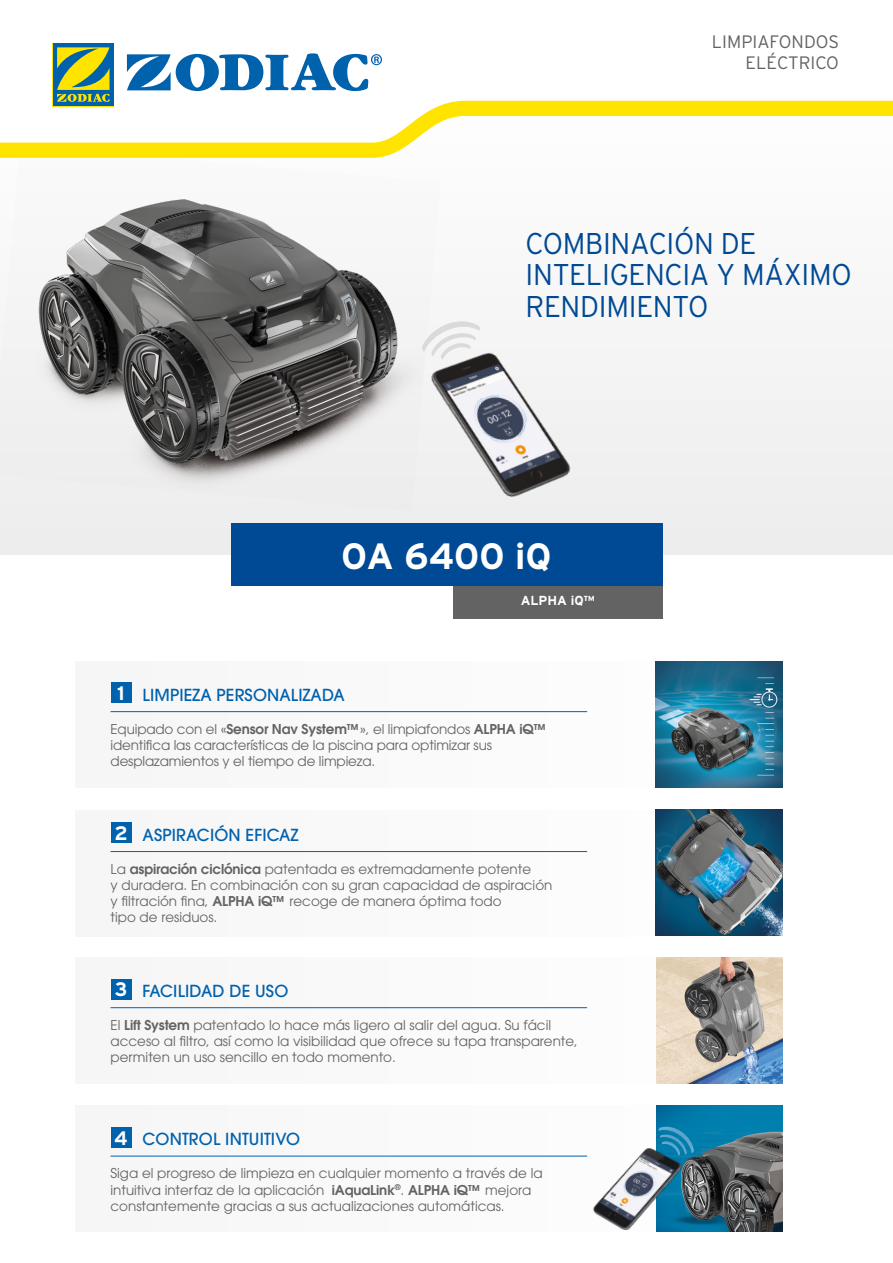
<style>
.page{position:relative;width:893px;height:1263px;background:#fff}
.page>*{position:absolute;margin:0;border:0;box-sizing:border-box;transform-origin:0 0}
.t1{font:700 36.6px "Interstate";color:#fff}
.t2{font:300 30px/31.5px "Interstate";letter-spacing:-.01em;color:#004994;scale:.96 1}
.t3{font:300 18px/21px "Interstate";color:#646363;text-align:right}
.t4{font:500 16.5px "Avant Garde LT";letter-spacing:.01em;color:#0061ad}
.t5{font:13.5px/16.2px "Avant Garde LT";color:#646363}
.t6{font:700 13.05px "Interstate";color:#fff}
.s1{font-family:"Interstate";font-weight:700;font-size:19.5px;color:#fff}
.s2{font-weight:600}
</style>
<div class="page">
<div style="left:0;top:93px;width:893px;height:461px;background:#f5f5f5"></div>
<img style="left:38px;top:199px;width:359px;height:286px">
<svg style="left:0;top:101px;width:893px;height:57px;fill:#fffdfd"></svg>
<svg style="left:127px;top:53px;width:255px;height:38px"></svg>
<svg style="left:52px;top:43px;width:62px;height:63px"></svg>
<div style="left:53px;top:43px;width:60px;height:63px;background:#0061ad"></div>
<svg style="left:57px;top:47px;width:53px;height:55px"></svg>
<div style="left:75px;top:1106px;width:707px;height:126px;background:#f9f9f9"></div>
<div style="left:75px;top:957px;width:707px;height:126px;background:#f9f9f9"></div>
<div style="left:75px;top:810px;width:707px;height:126px;background:#f9f9f9"></div>
<div style="left:453px;top:586px;width:209px;height:32px;background:#646363"></div>
<div style="left:231px;top:523px;width:431px;height:63px;background:#004994"></div>
<div style="left:75px;top:661px;width:707px;height:126px;background:#f9f9f9"></div>
<svg style="left:431px;top:321px;width:49px;height:13px"></svg>
<img style="left:394px;top:334px;width:177px;height:164px">
<img style="left:697px;top:1106px;width:85px;height:126px">
<img style="left:656px;top:957px;width:126px;height:126px">
<img style="left:656px;top:809px;width:126px;height:126px">
<img style="left:656px;top:661px;width:126px;height:126px">
<img style="left:580px;top:1155px;width:117px;height:77px">
<hr style="left:111px;top:851px;width:476px;height:1px;background:#0061ad">
<div style="left:111px;top:822px;width:20px;height:21px;background:#0061ad"></div>
<hr style="left:111px;top:711px;width:476px;height:1px;background:#0061ad">
<div style="left:111px;top:682px;width:20px;height:21px;background:#0061ad"></div>
<hr style="left:111px;top:1007px;width:476px;height:1px;background:#0061ad">
<div style="left:111px;top:978px;width:20px;height:21px;background:#0061ad"></div>
<hr style="left:111px;top:1156px;width:476px;height:1px;background:#0061ad">
<div style="left:111px;top:1127px;width:20px;height:21px;background:#0061ad"></div>
<svg style="left:640px;top:1105px;width:76px;height:65px"></svg>
<h3 class="t3" style="left:712px;top:31px;width:129px">LIMPIAFONDOS<br>ELÉCTRICO</h3>
<h2 class="t2" style="left:526px;top:227px;width:341px">COMBINACIÓN DE<br>INTELIGENCIA Y MÁXIMO<br>RENDIMIENTO</h2>
<h1 class="t1" style="left:341px;top:536px;width:212px">OA 6400 iQ</h1>
<p class="t6" style="left:521px;top:594px;width:75px">ALPHA iQ™</p>
<p class="t4" style="left:117px;top:684px;width:229px"><span class="s1">1</span> LIMPIEZA PERSONALIZADA</p>
<p class="t5" style="left:111px;top:721px;width:438px">Equipado con el «<span class="s2">Sensor Nav System™</span>», el limpiafondos <span class="s2">ALPHA iQ™ </span>identifica las características de la piscina para optimizar sus desplazamientos y el tiempo de limpieza.</p>
<p class="t4" style="left:114px;top:824px;width:186px"><span class="s1">2</span> ASPIRACIÓN EFICAZ</p>
<p class="t5" style="left:111px;top:861px;width:443px">La <span class="s2">aspiración ciclónica</span> patentada es extremadamente potente<br>y duradera. En combinación con su gran capacidad de aspiración y filtración fina, <span class="s2">ALPHA iQ™</span> recoge de manera óptima todo<br>tipo de residuos.</p>
<p class="t4" style="left:115px;top:980px;width:175px"><span class="s1">3</span> FACILIDAD DE USO</p>
<p class="t5" style="left:111px;top:1017px;width:469px">El <span class="s2">Lift System</span> patentado lo hace más ligero al salir del agua. Su fácil acceso al filtro, así como la visibilidad que ofrece su tapa transparente, permiten un uso sencillo en todo momento.</p>
<p class="t4" style="left:114px;top:1129px;width:187px"><span class="s1">4</span> CONTROL INTUITIVO</p>
<p class="t5" style="left:111px;top:1165px;width:434px">Siga el progreso de limpieza en cualquier momento a través de la intuitiva interfaz de la aplicación <span class="s2">iAquaLink</span><sup>®</sup>. <span class="s2">ALPHA iQ™</span> mejora constantemente gracias a sus actualizaciones automáticas.</p>
</div>
